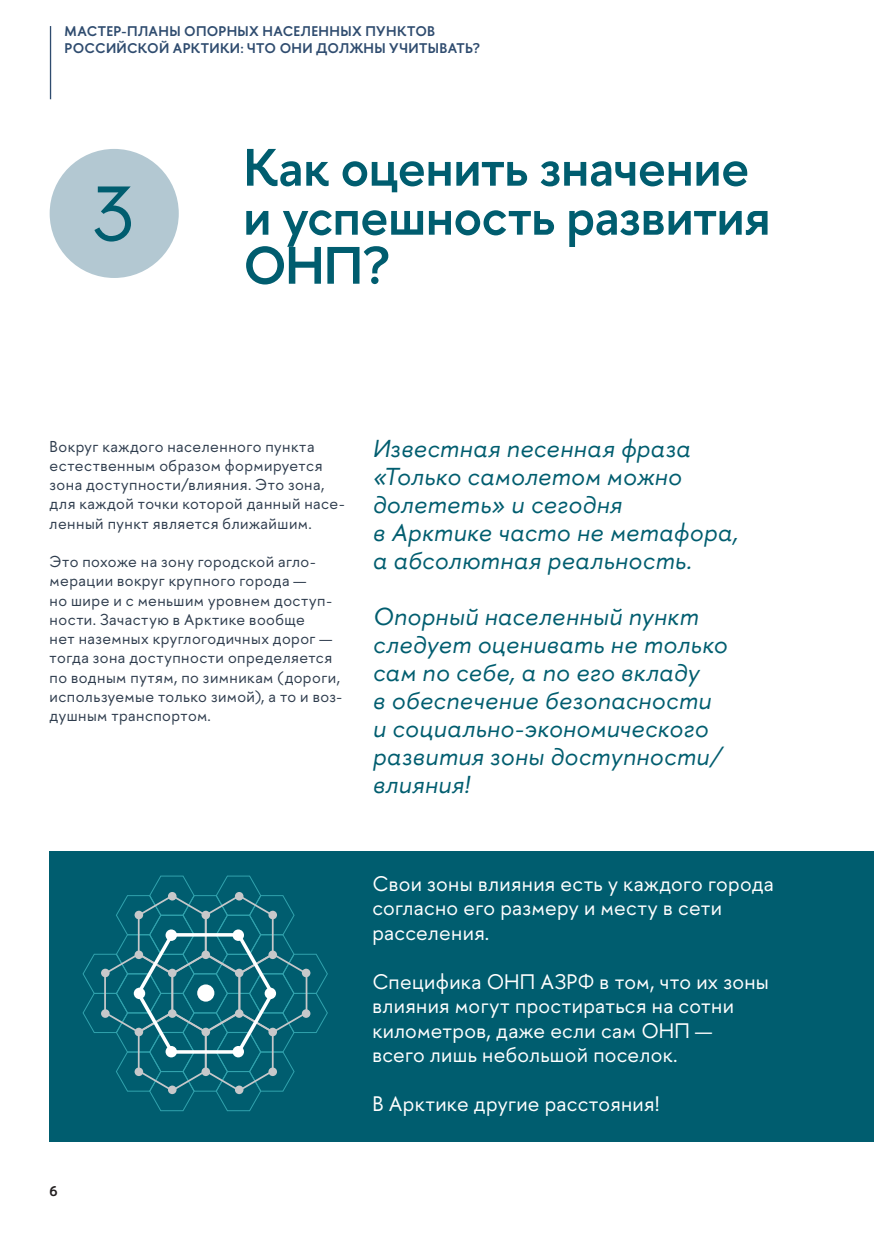
<style>
.page{position:relative;width:874px;height:1241px;background:#fff}
.page>*{position:absolute;margin:0;border:0;box-sizing:border-box;transform-origin:0 0}
.t1{font:77px "HSE Sans";color:#005d6f}
.t2{font:600 52.5px/49px "HSE Sans";letter-spacing:-.01em;color:#005d6f}
.t3{font:italic 24.5px/28px "HSE Sans";letter-spacing:.015em;color:#005d6f}
.t4{font:21px/24.5px "HSE Sans";letter-spacing:.015em;color:#fff}
.t5{font:15.75px/19.2px "HSE Sans";letter-spacing:.03em;color:#2e3c4d}
.t6{font:600 14px/17.5px "HSE Sans";letter-spacing:.025em;color:#2f4c6f}
.t7{font:600 14px "HSE Sans";color:#231f20}
</style>
<div class="page">
<div style="left:50px;top:850px;width:823px;height:291px;background:#005d6f"></div>
<div style="left:50px;top:149px;width:129px;height:129px;background:#b3c8d2;border-radius:50%"></div>
<svg style="left:82px;top:875px;width:246px;height:236px"></svg>
<div style="left:168px;top:891px;width:8px;height:9px;background:#c7c8ca;border-radius:50%"></div>
<div style="left:168px;top:1085px;width:8px;height:8px;background:#c7c8ca;border-radius:50%"></div>
<div style="left:168px;top:968px;width:8px;height:9px;background:#c7c8ca;border-radius:50%"></div>
<div style="left:201px;top:950px;width:9px;height:8px;background:#c7c8ca;border-radius:50%"></div>
<div style="left:201px;top:1067px;width:9px;height:8px;background:#c7c8ca;border-radius:50%"></div>
<div style="left:201px;top:910px;width:9px;height:9px;background:#c7c8ca;border-radius:50%"></div>
<div style="left:201px;top:1027px;width:9px;height:9px;background:#c7c8ca;border-radius:50%"></div>
<div style="left:168px;top:1009px;width:8px;height:8px;background:#c7c8ca;border-radius:50%"></div>
<div style="left:101px;top:968px;width:9px;height:9px;background:#c7c8ca;border-radius:50%"></div>
<div style="left:134px;top:950px;width:9px;height:8px;background:#c7c8ca;border-radius:50%"></div>
<div style="left:134px;top:1067px;width:9px;height:8px;background:#c7c8ca;border-radius:50%"></div>
<div style="left:134px;top:910px;width:9px;height:9px;background:#c7c8ca;border-radius:50%"></div>
<div style="left:134px;top:1027px;width:9px;height:9px;background:#c7c8ca;border-radius:50%"></div>
<div style="left:101px;top:1009px;width:9px;height:8px;background:#c7c8ca;border-radius:50%"></div>
<div style="left:235px;top:891px;width:8px;height:9px;background:#c7c8ca;border-radius:50%"></div>
<div style="left:235px;top:1085px;width:8px;height:8px;background:#c7c8ca;border-radius:50%"></div>
<div style="left:235px;top:968px;width:8px;height:9px;background:#c7c8ca;border-radius:50%"></div>
<div style="left:268px;top:950px;width:9px;height:8px;background:#c7c8ca;border-radius:50%"></div>
<div style="left:268px;top:1067px;width:9px;height:8px;background:#c7c8ca;border-radius:50%"></div>
<div style="left:268px;top:910px;width:9px;height:9px;background:#c7c8ca;border-radius:50%"></div>
<div style="left:268px;top:1027px;width:9px;height:9px;background:#c7c8ca;border-radius:50%"></div>
<div style="left:235px;top:1009px;width:8px;height:8px;background:#c7c8ca;border-radius:50%"></div>
<div style="left:302px;top:968px;width:8px;height:9px;background:#c7c8ca;border-radius:50%"></div>
<div style="left:302px;top:1009px;width:8px;height:8px;background:#c7c8ca;border-radius:50%"></div>
<div style="left:165px;top:929px;width:12px;height:11px;background:#fff;border-radius:50%"></div>
<div style="left:165px;top:1045px;width:12px;height:12px;background:#fff;border-radius:50%"></div>
<div style="left:134px;top:987px;width:11px;height:11px;background:#fff;border-radius:50%"></div>
<div style="left:264px;top:987px;width:12px;height:11px;background:#fff;border-radius:50%"></div>
<div style="left:232px;top:929px;width:12px;height:11px;background:#fff;border-radius:50%"></div>
<div style="left:232px;top:1045px;width:12px;height:12px;background:#fff;border-radius:50%"></div>
<div style="left:197px;top:984px;width:17px;height:17px;background:#fff;border-radius:50%"></div>
<hr style="left:50px;top:26px;width:1px;height:73px;background:#2f4c6f">
<p class="t6" style="left:64px;top:22px;width:417px">МАСТЕР-ПЛАНЫ ОПОРНЫХ НАСЕЛЕННЫХ ПУНКТОВ<br>РОССИЙСКОЙ АРКТИКИ: ЧТО ОНИ ДОЛЖНЫ УЧИТЫВАТЬ?</p>
<h1 class="t1" style="left:93px;top:166px;width:43px">3</h1>
<h2 class="t2" style="left:243px;top:143px;width:528px">Как оценить значение и успешность развития<br>ОНП?</h2>
<p class="t5" style="left:50px;top:436px;width:296px">Вокруг каждого населенного пункта естественным образом формируется зона доступности/влияния. Это зона, для каждой точки которой данный насе&shy;ленный пункт является ближайшим.</p>
<p class="t5" style="left:50px;top:552px;width:294px">Это похоже на зону городской агло&shy;мерации вокруг крупного города —<br>но шире и с меньшим уровнем доступ&shy;ности. Зачастую в Арктике вообще<br>нет наземных круглогодичных дорог — тогда зона доступности определяется по водным путям, по зимникам (дороги, используемые только зимой), а то и воз&shy;душным транспортом.</p>
<h3 class="t3" style="left:372px;top:434px;width:367px">Известная песенная фраза «Только самолетом можно долететь» и сегодня<br>в Арктике часто не метафора, а абсолютная реальность.</h3>
<h3 class="t3" style="left:372px;top:602px;width:356px">Опорный населенный пункт следует оценивать не только сам по себе, а по его вкладу<br>в обеспечение безопасности и социально-экономического развития зоны доступности/ влияния!</h3>
<p class="t7" style="left:50px;top:1182px;width:10px">6</p>
<h3 class="t4" style="left:372px;top:871px;width:403px">Свои зоны влияния есть у каждого города согласно его размеру и месту в сети расселения.</h3>
<h3 class="t4" style="left:372px;top:969px;width:398px">Специфика ОНП АЗРФ в том, что их зоны влияния могут простираться на сотни километров, даже если сам ОНП — всего лишь небольшой поселок.</h3>
<h3 class="t4" style="left:372px;top:1091px;width:288px">В Арктике другие расстояния!</h3>
</div>
